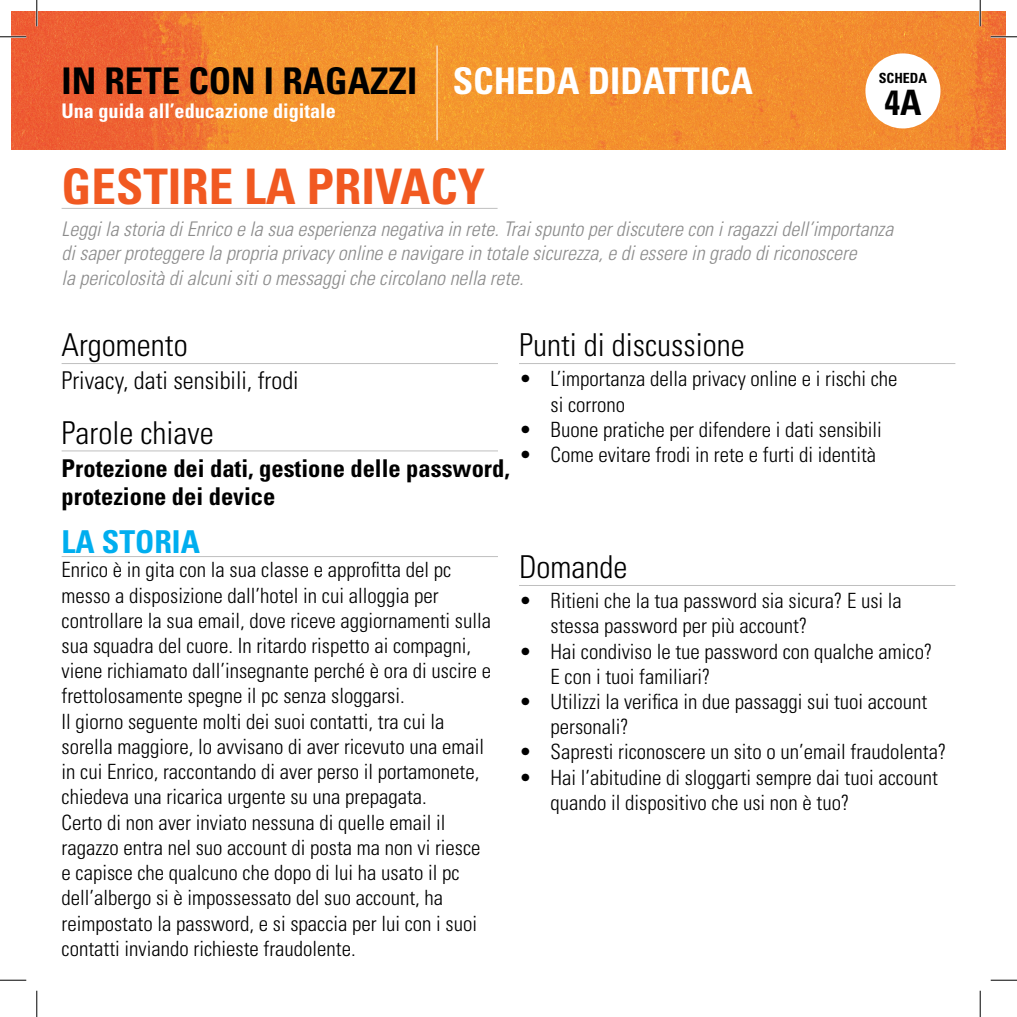
<style>
.page{position:relative;width:1017px;height:1017px;background:#fff}
.page>*{position:absolute;margin:0;border:0;box-sizing:border-box;transform-origin:0 0}
.t1{font:700 condensed 49px "Univers";color:#f15921}
.t2{font:700 condensed 36.75px "Univers";color:#000}
.t3{font:700 condensed 36.75px "Univers";color:#fff}
.t4{font:700 condensed 35px "Univers";color:#000}
.t5{font:300 condensed 31.5px "Univers";color:#000}
.t6{font:700 condensed 31.5px "Univers";color:#00aeef}
.t7{font:700 condensed 24.5px/28px "Univers";color:#000}
.t8{font:300 condensed 24.5px "Univers";color:#000}
.t9{font:300 condensed 21px/25.2px "Univers";color:#000}
.t10{font:italic 300 condensed 20.12px "Univers";color:#8c8c8c}
.t11{font:700 condensed 20.12px "Univers";color:#fff}
.t12{font:700 condensed 14px "Univers";color:#000}
</style>
<div class="page">
<img style="left:12px;top:12px;width:992px;height:137px">
<hr style="left:62px;top:208px;width:435px;height:1px;background:#bfbfbf">
<hr style="left:62px;top:363px;width:436px;height:1px;background:#bfbfbf">
<hr style="left:62px;top:450px;width:436px;height:1px;background:#bfbfbf">
<hr style="left:62px;top:556px;width:436px;height:1px;background:#bfbfbf">
<hr style="left:519px;top:363px;width:435px;height:1px;background:#bfbfbf">
<hr style="left:519px;top:584px;width:435px;height:1px;background:#bfbfbf">
<hr style="left:436px;top:45px;width:1px;height:95px;background:#fff">
<div style="left:865px;top:53px;width:75px;height:75px;background:#fff;border-radius:50%"></div>
<hr style="left:0;top:36px;width:26px;height:2px;background:#fff">
<hr style="left:990px;top:36px;width:26px;height:2px;background:#fff">
<hr style="left:36px;top:0;width:2px;height:26px;background:#fff">
<hr style="left:978px;top:0;width:2px;height:26px;background:#fff">
<svg style="left:0;top:36px;width:26px;height:1px"></svg>
<svg style="left:990px;top:36px;width:26px;height:1px"></svg>
<svg style="left:0;top:979px;width:26px;height:1px"></svg>
<svg style="left:990px;top:979px;width:26px;height:1px"></svg>
<svg style="left:36px;top:0;width:1px;height:26px"></svg>
<svg style="left:36px;top:990px;width:1px;height:26px"></svg>
<svg style="left:979px;top:0;width:1px;height:26px"></svg>
<svg style="left:979px;top:990px;width:1px;height:26px"></svg>
<p class="t2" style="left:62px;top:58px;width:357px">IN RETE CON I RAGAZZI</p>
<p class="t11" style="left:62px;top:99px;width:275px">Una guida all’educazione digitale</p>
<p class="t3" style="left:452px;top:58px;width:301px">SCHEDA DIDATTICA</p>
<p class="t12" style="left:878px;top:70px;width:50px">SCHEDA</p>
<p class="t4" style="left:884px;top:81px;width:38px">4A</p>
<p class="t1" style="left:62px;top:156px;width:424px">GESTIRE LA PRIVACY</p>
<p class="t10" style="left:62px;top:217px;width:832px">Leggi la storia di Enrico e la sua esperienza negativa in rete. Trai spunto per discutere con i ragazzi dell’importanza</p>
<p class="t10" style="left:62px;top:241px;width:796px">di saper proteggere la propria privacy online e navigare in totale sicurezza, e di essere in grado di riconoscere</p>
<p class="t10" style="left:62px;top:266px;width:463px">la pericolosità di alcuni siti o messaggi che circolano nella rete.</p>
<p class="t5" style="left:62px;top:326px;width:127px">Argomento</p>
<p class="t8" style="left:62px;top:365px;width:238px">Privacy, dati sensibili, frodi</p>
<p class="t5" style="left:62px;top:413px;width:154px">Parole chiave</p>
<p class="t7" style="left:62px;top:453px;width:449px">Protezione dei dati, gestione delle password, protezione dei device</p>
<p class="t6" style="left:62px;top:522px;width:140px">LA STORIA</p>
<p class="t9" style="left:62px;top:557px;width:431px">Enrico è in gita con la sua classe e approfitta del pc messo a disposizione dall’hotel in cui alloggia per controllare la sua email, dove riceve aggiornamenti sulla sua squadra del cuore. In ritardo rispetto ai compagni, viene richiamato dall’insegnante perché è ora di uscire e frettolosamente spegne il pc senza sloggarsi.</p>
<p class="t9" style="left:62px;top:708px;width:424px">Il giorno seguente molti dei suoi contatti, tra cui la sorella maggiore, lo avvisano di aver ricevuto una email in cui Enrico, raccontando di aver perso il portamonete, chiedeva una ricarica urgente su una prepagata.</p>
<p class="t9" style="left:62px;top:809px;width:420px">Certo di non aver inviato nessuna di quelle email il ragazzo entra nel suo account di posta ma non vi riesce e capisce che qualcuno che dopo di lui ha usato il pc dell’albergo si è impossessato del suo account, ha reimpostato la password, e si spaccia per lui con i suoi contatti inviando richieste fraudolente.</p>
<p class="t5" style="left:519px;top:326px;width:227px">Punti di discussione</p>
<p class="t9" style="left:550px;top:366px;width:348px;text-indent:-32px">• L’importanza della privacy online e i rischi che si corrono</p>
<p class="t9" style="left:519px;top:416px;width:364px">• Buone pratiche per difendere i dati sensibili</p>
<p class="t9" style="left:519px;top:441px;width:358px">• Come evitare frodi in rete e furti di identità</p>
<p class="t5" style="left:519px;top:548px;width:110px">Domande</p>
<p class="t9" style="left:550px;top:587px;width:352px;text-indent:-32px">• Ritieni che la tua password sia sicura? E usi la stessa password per più account?</p>
<p class="t9" style="left:519px;top:638px;width:414px">• Hai condiviso le tue password con qualche amico?</p>
<p class="t9" style="left:550px;top:663px;width:161px">E con i tuoi familiari?</p>
<p class="t9" style="left:550px;top:688px;width:378px;text-indent:-32px">• Utilizzi la verifica in due passaggi sui tuoi account personali?</p>
<p class="t9" style="left:519px;top:738px;width:428px">• Sapresti riconoscere un sito o un’email fraudolenta?</p>
<p class="t9" style="left:550px;top:764px;width:389px;text-indent:-32px">• Hai l’abitudine di sloggarti sempre dai tuoi account quando il dispositivo che usi non è tuo?</p>
</div>
